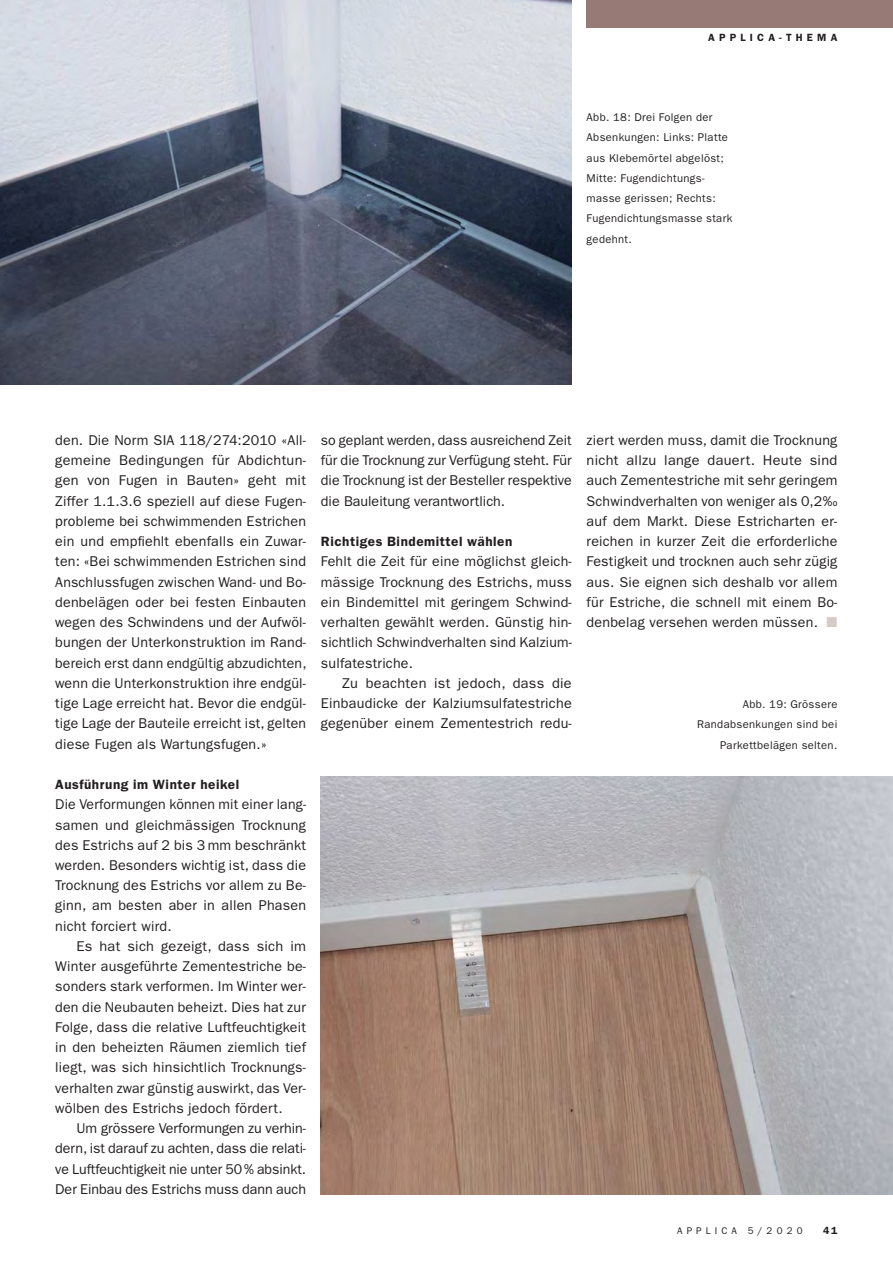
<style>
.page{position:relative;width:893px;height:1263px;background:#fff}
.page>*{position:absolute;margin:0;border:0;box-sizing:border-box;transform-origin:0 0}
.t1{font:14.25px/20.2px "ITC Franklin Gothic Std";letter-spacing:.015em;color:#231f20;text-align:justify}
.t2{font:600 13.5px "ITC Franklin Gothic Std";letter-spacing:.04em;color:#231f20}
.t3{font:11.25px/20.2px "ITC Franklin Gothic Std";letter-spacing:.03em;color:#231f20}
.t4{font:600 10.5px "ITC Franklin Gothic Std";letter-spacing:.4em;color:#231f20}
.t5{font:9.75px "ITC Franklin Gothic Std";letter-spacing:.42em;color:#231f20}
.s1{color:#d7cbc8}
</style>
<div class="page">
<div style="left:587px;top:0;width:306px;height:28px;background:#977976"></div>
<img style="left:0;top:0;width:572px;height:384px">
<img style="left:321px;top:777px;width:572px;height:418px">
<p class="t4" style="left:708px;top:34px;width:131px">APPLICA-THEMA</p>
<p class="t3" style="left:587px;top:108px;width:147px">Abb. 18: Drei Folgen der<br>Absenkunge n: Links: Platte aus Klebemörtel abgelöst;<br>Mitte: Fugendichtungs&shy;masse gerissen; Rechts:<br>Fugen dichtungsmasse stark gedehnt.</p>
<p class="t1" style="left:55px;top:431px;width:253px">den. Die Norm SIA 118/274:2010 «All&shy;gemeine Bedingungen für Abdichtun&shy;gen von Fugen in Bauten» geht mit Ziffer 1.1.3.6 speziell auf diese Fugen&shy;probleme bei schwimmenden Estrichen ein und empfiehlt ebenfalls ein Zuwar&shy;ten: «Bei schwimmenden Estrichen sind Anschlussfugen zwischen Wand- und Bo&shy;denbelägen oder bei festen Einbauten wegen des Schwindens und der Aufwöl&shy;bungen der Unterkonstruktion im Rand&shy;bereich erst dann endgültig abzudichten, wenn die Unterkonstruktion ihre endgül&shy;tige Lage erreicht hat. Bevor die endgül&shy;tige Lage der Bauteile erreicht ist, gelten diese Fugen als Wartungsfugen.»</p>
<p class="t2" style="left:55px;top:779px;width:185px">Ausführung im Winter heikel</p>
<p class="t1" style="left:55px;top:795px;width:252px">Die Verformungen können mit einer lang&shy;samen und gleichmässigen Trocknung des Estrichs auf 2 bis 3 mm beschränkt werden. Besonders wichtig ist, dass die Trocknung des Estrichs vor allem zu Be&shy;ginn, am besten aber in allen Phasen nicht forciert wird.</p>
<p class="t1" style="left:55px;top:937px;width:252px;text-indent:21px">Es hat sich gezeigt, dass sich im Winter ausgeführte Zementestriche be&shy;sonders stark verformen. Im Winter wer&shy;den die Neubauten beheizt. Dies hat zur Folge, dass die relative Luftfeuchtigkeit in den beheizten Räumen ziemlich tief liegt, was sich hinsichtlich Trocknungs&shy;verhalten zwar günstig auswirkt, das Ver&shy;wölben des Estrichs jedoch fördert.</p>
<p class="t1" style="left:55px;top:1119px;width:252px;text-indent:21px">Um grössere Verformungen zu verhin&shy;dern, ist darauf zu achten, dass die relati&shy;ve Luftfeuchtigkeit nie unter 50 % absinkt.<br>Der Einbau des Estrichs muss dann auch</p>
<p class="t1" style="left:321px;top:431px;width:252px">so geplant werden, dass ausreichend Zeit für die Trocknung zur Verfügung steht. Für die Trocknung ist der Besteller respektive die Bauleitung verantwortlich.</p>
<p class="t2" style="left:321px;top:536px;width:193px">Richtiges Bindemittel wählen</p>
<p class="t1" style="left:321px;top:552px;width:252px">Fehlt die Zeit für eine möglichst gleich&shy;mässige Trocknung des Estrichs, muss ein Bindemittel mit geringem Schwind&shy;verhalten gewählt werden. Günstig hin&shy;sichtlich Schwindverhalten sind Kalzium&shy;sulfatestriche.</p>
<p class="t1" style="left:321px;top:674px;width:252px;text-indent:21px">Zu beachten ist jedoch, dass die Einbaudicke der Kalziumsulfatestriche gegenüber einem Zementestrich redu-</p>
<p class="t1" style="left:587px;top:431px;width:252px">ziert werden muss, damit die Trocknung nicht allzu lange dauert. Heute sind auch Zementestriche mit sehr geringem Schwindverhalten von weniger als 0,2‰ auf dem Markt. Diese Estricharten er&shy;reichen in kurzer Zeit die erforderliche Festigkeit und trocknen auch sehr zügig aus. Sie eignen sich deshalb vor allem für Estriche, die schnell mit einem Bo&shy;denbelag versehen werden müssen. <span class="s1">■</span></p>
<p class="t3" style="left:697px;top:695px;width:142px;text-align:right">Abb. 19: Grössere<br>Rand absenkungen sind bei<br>Parkett belägen selten.</p>
<p class="t5" style="left:677px;top:1227px;width:127px">APPLICA 5/2020</p>
<p class="t4" style="left:823px;top:1227px;width:16px">41</p>
</div>
